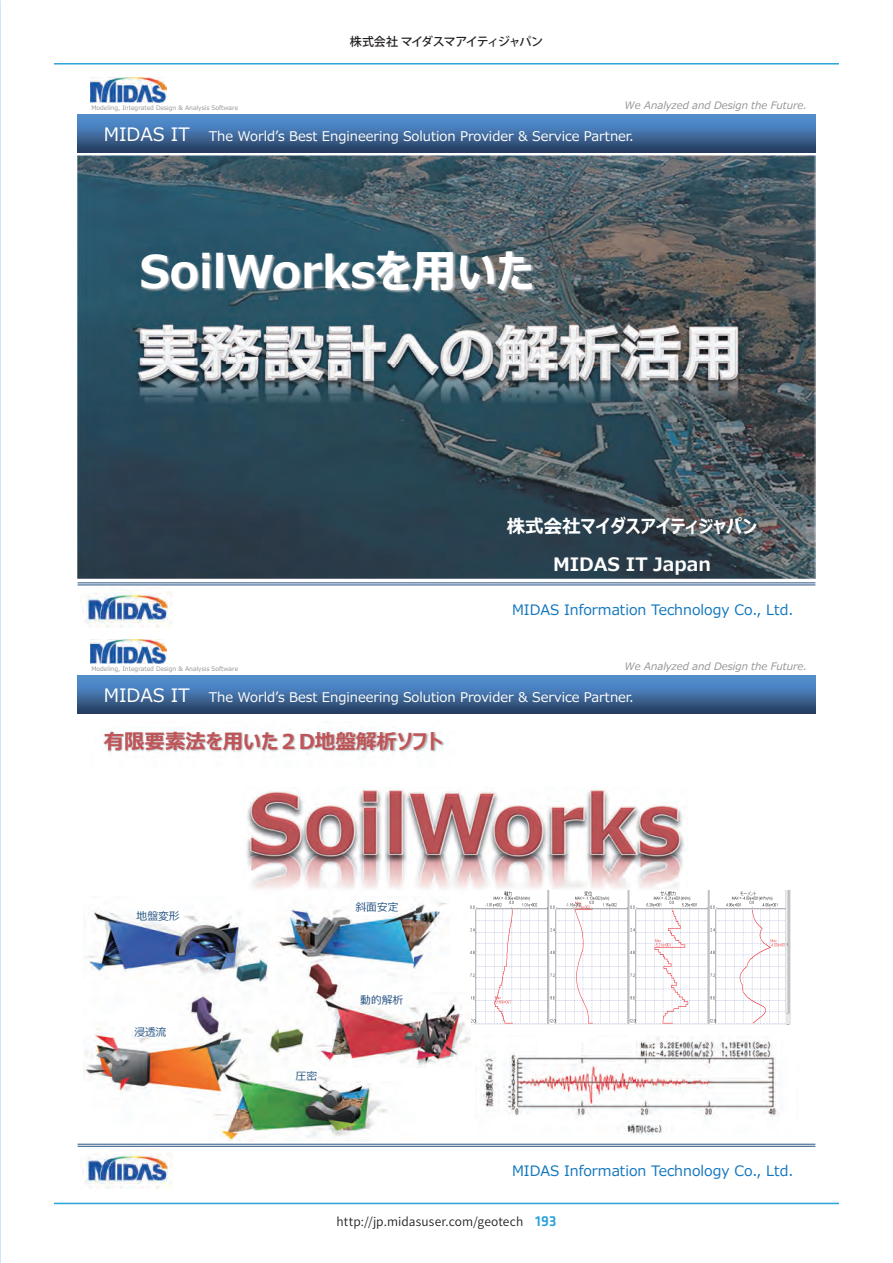
<style>
.page{position:relative;width:893px;height:1263px;background:#fff}
.page>*{position:absolute;margin:0;border:0;box-sizing:border-box;transform-origin:0 0}
.t1{font:700 45.15px "Meiryo UI";color:#fff}
.t2{font:700 20.55px "Meiryo UI";color:#bf5558}
.t3{font:700 18.45px/37.7px "Meiryo UI";color:#fff;text-align:center}
.t4{font:14.4px "Meiryo UI";color:#1276bd}
.t5{font:13.35px "Meiryo UI";color:#fff}
.t6{font:12px "Source Han Sans JP";letter-spacing:.01em;color:#231f20}
.t7{font:500 12px "Koz Go Pro";letter-spacing:-.085em;color:#231f20}
.t8{font:10.8px "Meiryo UI";color:#265382}
.t9{font:italic 10.2px "Meiryo UI";color:#929497}
.t10{font:6.15px "Meiryo UI";color:#929497}
.s1{font-size:18.45px}
.s2{font-family:"Klavika";font-weight:500;font-size:15px;color:#2aa2db}
</style>
<div class="page">
<hr style="left:54px;top:63px;width:785px;height:2px;background:#2aa2db">
<hr style="left:54px;top:1203px;width:785px;height:1px;background:#2aa2db">
<img style="left:78px;top:155px;width:737px;height:423px">
<img style="left:78px;top:114px;width:737px;height:38px">
<img style="left:90px;top:78px;width:76px;height:24px">
<img style="left:83px;top:587px;width:90px;height:40px">
<hr style="left:78px;top:582px;width:737px;height:1px;background:#285383">
<hr style="left:78px;top:584px;width:737px;height:1px;background:#285383">
<img style="left:111px;top:228px;width:632px;height:204px">
<img style="left:78px;top:675px;width:737px;height:39px">
<img style="left:90px;top:639px;width:76px;height:25px">
<img style="left:83px;top:1148px;width:90px;height:40px">
<hr style="left:78px;top:1144px;width:737px;height:1px;background:#285383">
<hr style="left:78px;top:1146px;width:737px;height:1px;background:#285383">
<img style="left:246px;top:789px;width:438px;height:102px">
<img style="left:103px;top:730px;width:342px;height:24px">
<img style="left:475px;top:1037px;width:304px;height:97px">
<div style="left:538px;top:1022px;width:43px;height:35px;background:#fff"></div>
<img style="left:470px;top:891px;width:320px;height:133px">
<img style="left:83px;top:901px;width:364px;height:240px">
<img style="left:315px;top:992px;width:155px;height:75px">
<p class="t7" style="left:350px;top:34px;width:195px">株式会社 マイダスマアイティジャパン</p>
<p class="t9" style="left:624px;top:98px;width:184px">We Analyzed and Design the Future.</p>
<p class="t5" style="left:104px;top:126px;width:532px"><span class="s1">MIDAS IT</span> The World’s Best Engineering Solution Provider &amp; Service Partner.</p>
<p class="t10" style="left:91px;top:103px;width:148px">Modeling, Integrated Design &amp; Analysis Software</p>
<h1 class="t1" style="left:139px;top:239px;width:396px">SoilWorksを用いた</h1>
<h3 class="t3" style="left:507px;top:509px;width:252px">株式会社マイダスアイティジャパン<br>MIDAS IT Japan</h3>
<p class="t4" style="left:512px;top:600px;width:283px">MIDAS Information Technology Co., Ltd.</p>
<p class="t9" style="left:624px;top:659px;width:184px">We Analyzed and Design the Future.</p>
<p class="t5" style="left:104px;top:688px;width:532px"><span class="s1">MIDAS IT</span> The World’s Best Engineering Solution Provider &amp; Service Partner.</p>
<p class="t10" style="left:91px;top:665px;width:148px">Modeling, Integrated Design &amp; Analysis Software</p>
<h2 class="t2" style="left:104px;top:727px;width:340px">有限要素法を用いた２D地盤解析ソフト</h2>
<p class="t8" style="left:137px;top:908px;width:45px">地盤変形</p>
<p class="t8" style="left:134px;top:1025px;width:34px">浸透流</p>
<p class="t8" style="left:296px;top:1068px;width:23px">圧密</p>
<p class="t8" style="left:356px;top:900px;width:45px">斜面安定</p>
<p class="t8" style="left:360px;top:993px;width:45px">動的解析</p>
<p class="t4" style="left:512px;top:1161px;width:283px">MIDAS Information Technology Co., Ltd.</p>
<p class="t6" style="left:336px;top:1214px;width:221px">http://jp.midasuser.com/geotech　<span class="s2">193</span></p>
</div>
